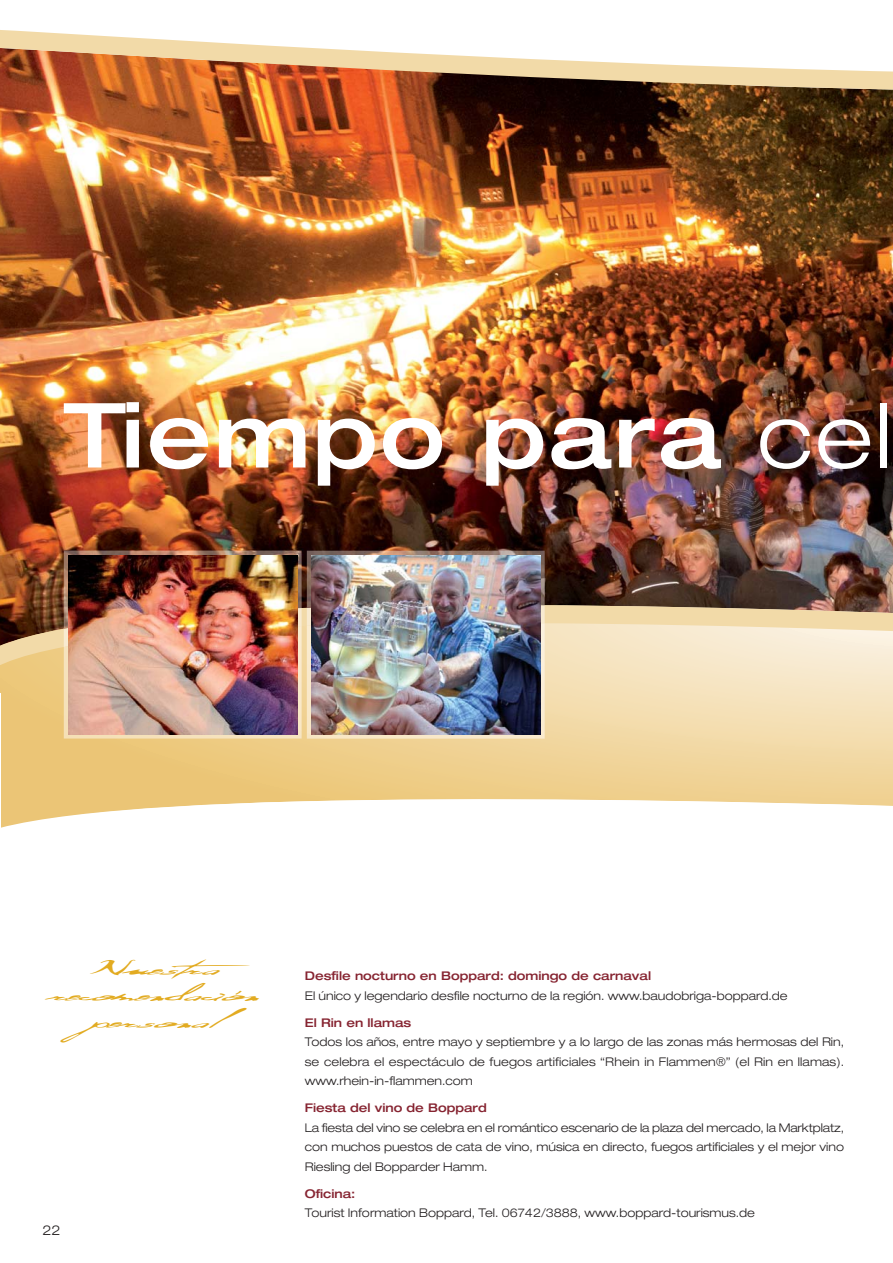
<style>
.page{position:relative;width:893px;height:1263px;background:#fff}
.page>*{position:absolute;margin:0;border:0;box-sizing:border-box;transform-origin:0 0}
.t1{font:500 expanded 90px "Helvetica Neue";letter-spacing:.025em;color:#fff}
.t2{font:20.7px "Ersatz Quality";color:#e2ab21}
.t3{font:300 expanded 13.5px "Helvetica Neue";color:#231f20}
.t4{font:300 expanded 12px/19.5px "Helvetica Neue";color:#231f20;text-align:justify}
.t5{font:500 expanded 12px "Helvetica Neue";color:#862431}
.s1{font-weight:300}
</style>
<div class="page">
<img style="left:1px;top:30px;width:891px;height:777px">
<img style="left:307px;top:647px;width:238px;height:92px">
<img style="left:307px;top:551px;width:238px;height:54px">
<img style="left:311px;top:555px;width:229px;height:179px">
<img style="left:64px;top:647px;width:238px;height:92px">
<img style="left:64px;top:605px;width:481px;height:42px">
<img style="left:64px;top:551px;width:238px;height:78px">
<img style="left:68px;top:555px;width:229px;height:179px">
<h1 class="t1" style="left:64px;top:402px;width:829px">Tiempo para <span class="s1">cel</span></h1>
<h2 class="t2" style="left:88px;top:955px;width:173px">Nuestra</h2>
<h2 class="t2" style="left:48px;top:981px;width:211px">recomendación</h2>
<h2 class="t2" style="left:88px;top:1007px;width:160px">personal</h2>
<p class="t3" style="left:43px;top:1225px;width:20px">22</p>
<p class="t5" style="left:305px;top:971px;width:348px">Desfile nocturno en Boppard: domingo de carnaval</p>
<p class="t4" style="left:305px;top:987px;width:484px">El único y legendario desfile nocturno de la región. www.baudobriga-boppard.de</p>
<p class="t5" style="left:305px;top:1018px;width:108px">El Rin en llamas</p>
<p class="t4" style="left:305px;top:1033px;width:541px">Todos los años, entre mayo y septiembre y a lo largo de las zonas más hermosas del Rin, se celebra el espectáculo de fuegos artificiales “Rhein in Flammen®” (el Rin en llamas). www.rhein-in-flammen.com</p>
<p class="t5" style="left:305px;top:1103px;width:183px">Fiesta del vino de Boppard</p>
<p class="t4" style="left:305px;top:1119px;width:541px">La fiesta del vino se celebra en el romántico escenario de la plaza del mercado, la Marktplatz, con muchos puestos de cata de vino, música en directo, fuegos artificiales y el mejor vino Riesling del Bopparder Hamm.</p>
<p class="t5" style="left:305px;top:1189px;width:52px">Oficina:</p>
<p class="t4" style="left:305px;top:1204px;width:452px">Tourist Information Boppard, Tel. 06742/3888, www.boppard-tourismus.de</p>
</div>
